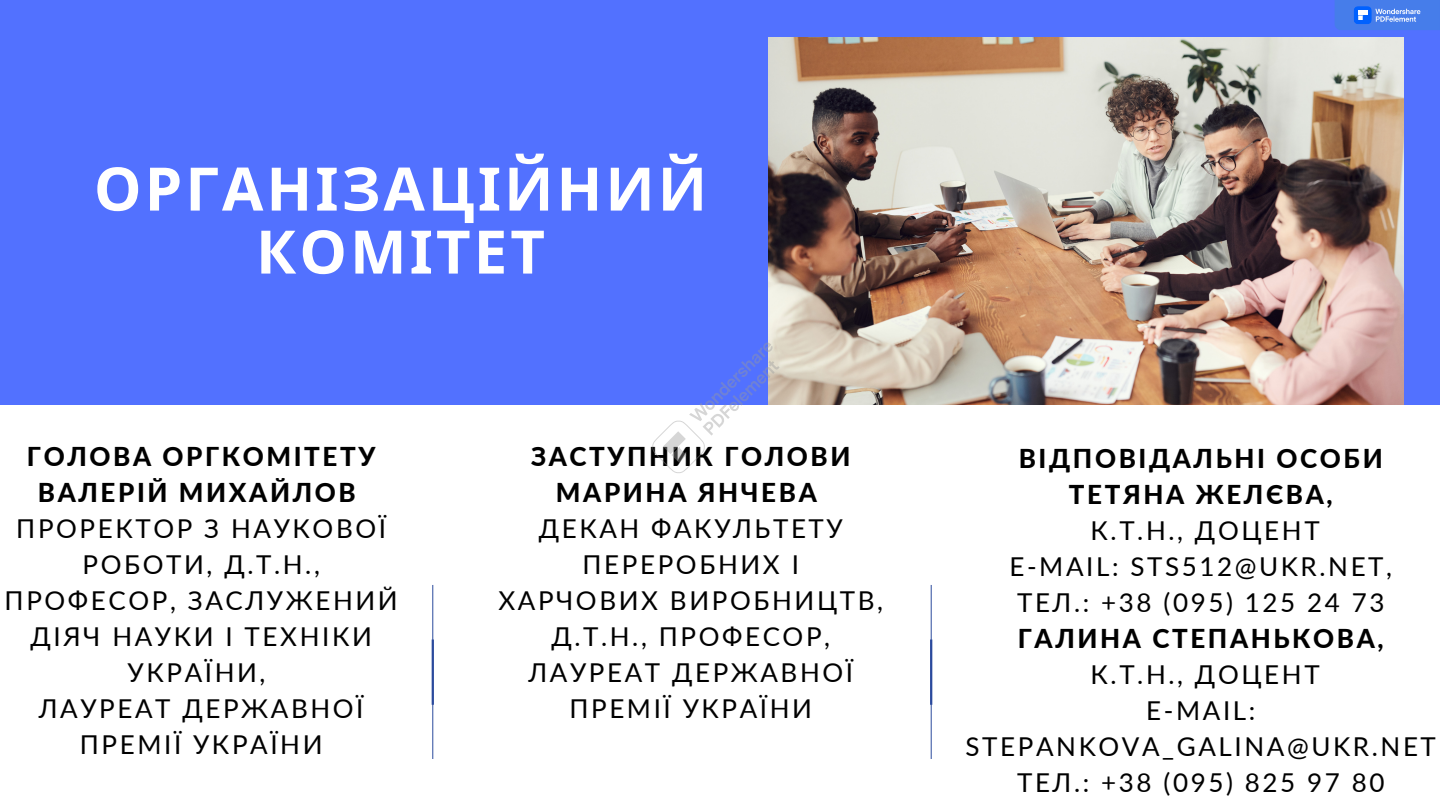
<style>
.page{position:relative;width:1440px;height:810px;background:#fff}
.page>*{position:absolute;margin:0;border:0;box-sizing:border-box;transform-origin:0 0}
.t1{font:700 60px/63px "Noto Sans";letter-spacing:.05em;color:#fff;text-align:center}
.t2{font:26px/36px "Lato";letter-spacing:.1em;color:#000;text-align:center}
.t3{font:800 26px/36px "Lato";letter-spacing:.1em;color:#000;text-align:center}
</style>
<div class="page">
<div style="left:0;top:0;width:1440px;height:405px;background:#5271ff"></div>
<img style="left:768px;top:37px;width:635px;height:368px">
<hr style="left:432px;top:585px;width:1px;height:174px;background:#2b4a9d">
<hr style="left:432px;top:640px;width:2px;height:65px;background:#2b4a9d">
<hr style="left:931px;top:585px;width:1px;height:174px;background:#2b4a9d">
<hr style="left:930px;top:640px;width:2px;height:65px;background:#2b4a9d">
<svg style="left:652px;top:338px;width:128px;height:135px"></svg>
<svg style="left:1335px;top:0;width:105px;height:30px;background:#5085ed"></svg>
<h1 class="t1" style="left:94px;top:156px;width:615px">ОРГАНІЗАЦІЙНИЙ<br>КОМІТЕТ</h1>
<p class="t3" style="left:27px;top:438px;width:350px">ГОЛОВА ОРГКОМІТЕТУ<br>ВАЛЕРІЙ МИХАЙЛОВ</p>
<p class="t2" style="left:5px;top:510px;width:395px">ПРОРЕКТОР З НАУКОВОЇ<br>РОБОТИ, Д.Т.Н.,<br>ПРОФЕСОР, ЗАСЛУЖЕНИЙ<br>ДІЯЧ НАУКИ І ТЕХНІКИ<br>УКРАЇНИ,<br>ЛАУРЕАТ ДЕРЖАВНОЇ<br>ПРЕМІЇ УКРАЇНИ</p>
<p class="t3" style="left:531px;top:438px;width:321px">ЗАСТУПНИК ГОЛОВИ<br>МАРИНА ЯНЧЕВА</p>
<p class="t2" style="left:498px;top:510px;width:386px">ДЕКАН ФАКУЛЬТЕТУ<br>ПЕРЕРОБНИХ І<br>ХАРЧОВИХ ВИРОБНИЦТВ,<br>Д.Т.Н., ПРОФЕСОР,<br>ЛАУРЕАТ ДЕРЖАВНОЇ<br>ПРЕМІЇ УКРАЇНИ</p>
<p class="t3" style="left:1019px;top:440px;width:365px">ВІДПОВІДАЛЬНІ ОСОБИ<br>ТЕТЯНА ЖЕЛЄВА,</p>
<p class="t2" style="left:1009px;top:512px;width:384px">К.Т.Н., ДОЦЕНТ<br>E-MAIL: STS512@UKR.NET,<br>ТЕЛ.: +38 (095) 125 24 73</p>
<p class="t3" style="left:1018px;top:620px;width:367px">ГАЛИНА СТЕПАНЬКОВА,</p>
<p class="t2" style="left:966px;top:656px;width:472px">К.Т.Н., ДОЦЕНТ<br>E-MAIL:<br>STEPANKOVA_GALINA@UKR.NET<br>ТЕЛ.: +38 (095) 825 97 80</p>
</div>
